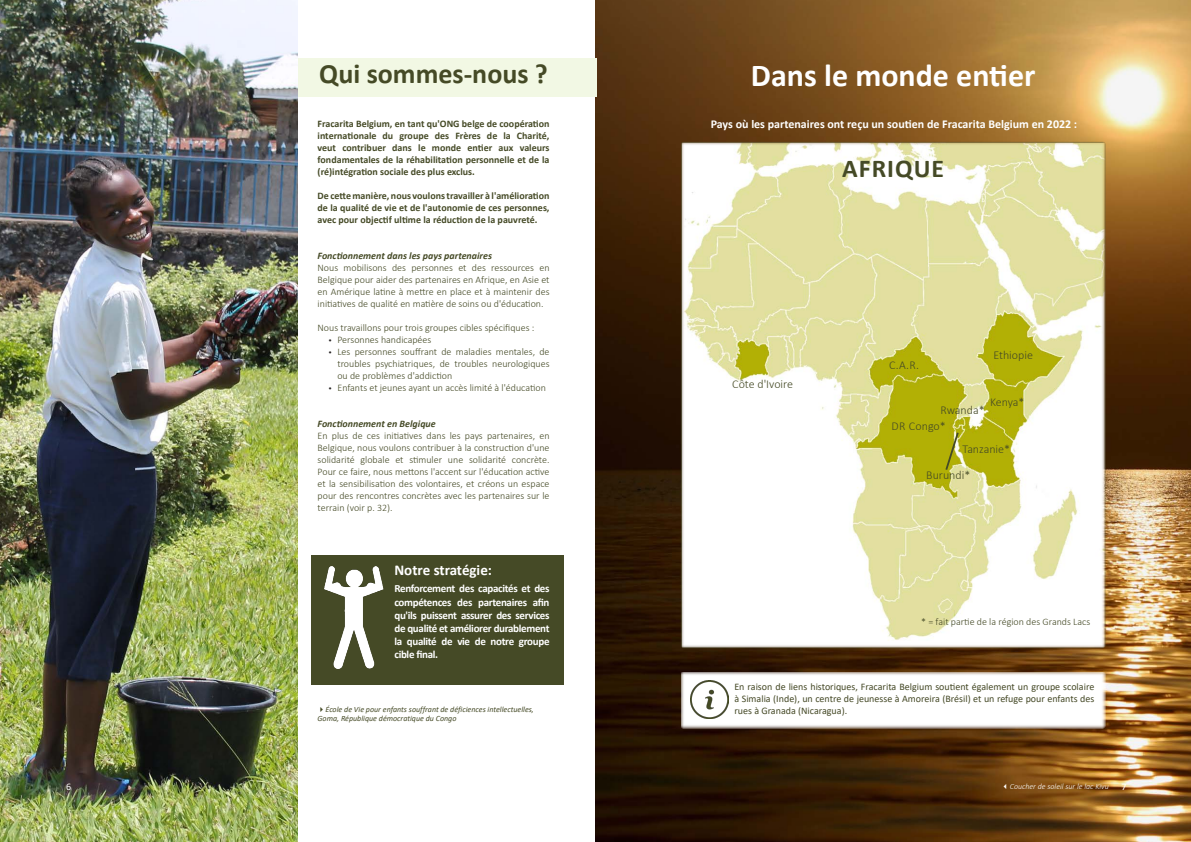
<style>
.page{position:relative;width:1191px;height:842px;background:#fff}
.page>*{position:absolute;margin:0;border:0;box-sizing:border-box;transform-origin:0 0}
.hoofdtitel{font:700 32px "Calibri";color:#fff}
.hoofdtitel-2{font:700 28px "Calibri";color:#454a26}
.t1{font:700 25.7px "Calibri";letter-spacing:.04em;color:#454a26}
.t2{font:700 15px "Calibri";color:#fff}
.t3{font:300 12px "Calibri";color:#454a26}
.gewoon_tekst_wit_uitgevuld{font:700 12px "Calibri";color:#fff}
.t4{font:700 11px/13.2px "Calibri";letter-spacing:-.03em;color:#fff;text-align:justify}
.t5{font:300 10px/12px "Calibri";color:#454a26;text-align:justify}
.t6{font:700 10px/12px "Calibri";color:#454a26;text-align:justify}
.t7{font:10px/12px "Calibri";color:#454926;text-align:justify}
.t8{font:italic 700 10px "Calibri";color:#454a26}
.t9{font:10px "Calibri";color:#fff}
.gewoon_tekst_wit_uitgevuld-2{font:italic 8px/9.6px "Calibri";color:#454a26}
.t10{font:italic 300 8px "Calibri";color:#fff}
.s1{font-family:"Myriad Pro";font-weight:400;color:#231f20}
</style>
<div class="page">
<img style="left:595px;top:0;width:596px;height:842px">
<div style="left:298px;top:58px;width:298px;height:38px;background:#f2f8e4"></div>
<img style="left:0;top:0;width:298px;height:842px">
<div style="left:311px;top:555px;width:252px;height:129px;background:#454a26"></div>
<img style="left:324px;top:566px;width:60px;height:103px">
<img style="left:683px;top:144px;width:420px;height:502px">
<svg style="left:944px;top:430px;width:16px;height:42px"></svg>
<div style="left:681px;top:672px;width:424px;height:57px;background:#fff"></div>
<img style="left:690px;top:680px;width:38px;height:38px">
<p class="t9" style="left:66px;top:779px;width:7px">6</p>
<p class="hoofdtitel-2" style="left:319px;top:54px;width:230px">Qui sommes-nous ?</p>
<p class="t6" style="left:317px;top:117px;width:233px">Fracarita Belgium, en tant qu'ONG belge de coopération internationale du groupe des Frères de la Charité, veut contribuer dans le monde entier aux valeurs fondamentales de la réhabilitation personnelle et de la (ré)intégration sociale des plus exclus.</p>
<p class="t6" style="left:317px;top:189px;width:233px">De cette manière, nous voulons travailler à l'amélioration de la qualité de vie et de l'autonomie de ces personnes, avec pour objectif ultime la réduction de la pauvreté.</p>
<p class="t8" style="left:317px;top:248px;width:176px">Fonctionnement dans les pays partenaires</p>
<p class="t5" style="left:317px;top:261px;width:233px">Nous mobilisons des personnes et des ressources en Belgique pour aider des partenaires en Afrique, en Asie et en Amérique latine à mettre en place et à maintenir des initiatives de qualité en matière de soins ou d'éducation.</p>
<p class="t5" style="left:317px;top:321px;width:218px">Nous travaillons pour trois groupes cibles spécifiques :</p>
<p class="t5" style="left:329px;top:333px;width:104px"><span class="s1">•</span> Personnes handicapées</p>
<p class="t5" style="left:337px;top:345px;width:214px;text-indent:-9px"><span class="s1">•</span> Les personnes souffrant de maladies mentales, de troubles psychiatriques, de troubles neurologiques ou de problèmes d'addiction</p>
<p class="t5" style="left:329px;top:381px;width:218px"><span class="s1">•</span> Enfants et jeunes ayant un accès limité à l'éducation</p>
<p class="t8" style="left:317px;top:416px;width:120px">Fonctionnement en Belgique</p>
<p class="t5" style="left:317px;top:429px;width:233px">En plus de ces initiatives dans les pays partenaires, en Belgique, nous voulons contribuer à la construction d'une solidarité globale et stimuler une solidarité concrète.<br>Pour ce faire, nous mettons l'accent sur l'éducation active et la sensibilisation des volontaires, et créons un espace pour des rencontres concrètes avec les partenaires sur le terrain (voir p. 32).</p>
<p class="t2" style="left:394px;top:559px;width:99px">Notre stratégie:</p>
<p class="t4" style="left:394px;top:582px;width:157px">Renforcement des capacités et des compétences des partenaires afin qu'ils puissent assurer des services de qualité et améliorer durablement la qualité de vie de notre groupe cible final.</p>
<p class="gewoon_tekst_wit_uitgevuld-2" style="left:317px;top:704px;width:218px">✔École de Vie pour enfants souffrant de déficiences intellectuelles,<br>Goma, République démocratique du Congo</p>
<p class="hoofdtitel" style="left:751px;top:53px;width:286px">Dans le monde entier</p>
<p class="gewoon_tekst_wit_uitgevuld" style="left:710px;top:116px;width:368px">Pays où les partenaires ont reçu un soutien de Fracarita Belgium en 2022 :</p>
<h3 class="t1" style="left:842px;top:150px;width:103px">AFRIQUE</h3>
<p class="t3" style="left:732px;top:377px;width:62px">Côte d'Ivoire</p>
<p class="t3" style="left:993px;top:347px;width:41px">Ethiopie</p>
<p class="t3" style="left:990px;top:394px;width:36px">Kenya*</p>
<p class="t3" style="left:962px;top:441px;width:49px">Tanzanie*</p>
<p class="t3" style="left:889px;top:358px;width:31px">C.A.R.</p>
<p class="t3" style="left:940px;top:403px;width:46px">Rwanda*</p>
<p class="t3" style="left:891px;top:418px;width:56px">DR Congo*</p>
<p class="t3" style="left:926px;top:467px;width:46px">Burundi*</p>
<p class="t5" style="left:921px;top:615px;width:171px">* = fait partie de la région des Grands Lacs</p>
<p class="t7" style="left:734px;top:681px;width:361px">En raison de liens historiques, Fracarita Belgium soutient également un groupe scolaire à Simalia (Inde), un centre de jeunesse à Amoreira (Brésil) et un refuge pour enfants des rues à Granada (Nicaragua).</p>
<p class="t10" style="left:1001px;top:781px;width:108px">✓Coucher de soleil sur le lac Kivu</p>
<p class="t9" style="left:1121px;top:779px;width:7px">7</p>
</div>
